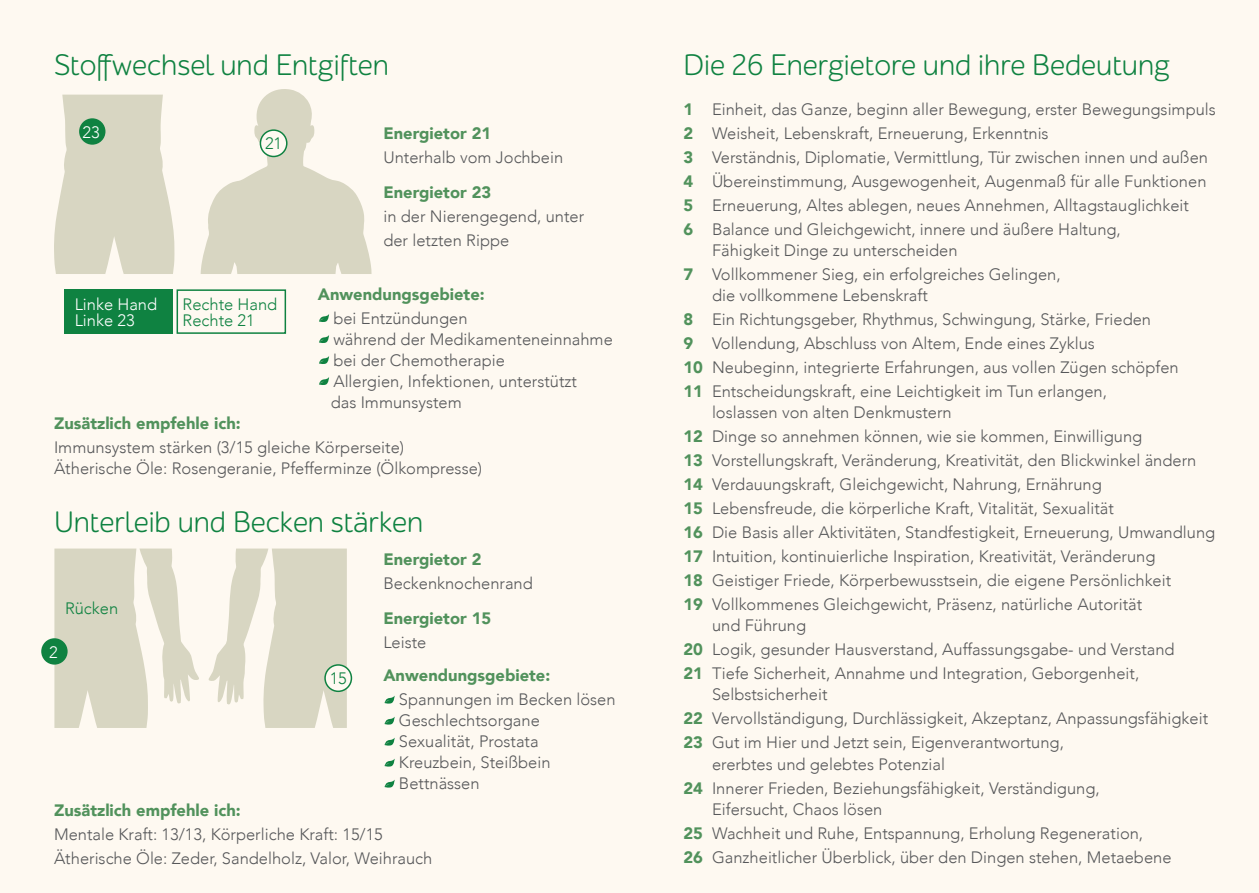
<style>
.page{position:relative;width:1259px;height:893px;background:#fef9f1}
.page>*{position:absolute;margin:0;border:0;box-sizing:border-box;transform-origin:0 0}
.t1{font:30px "ALS Schlangesans";color:#0f8241}
.t2{font:300 16.5px/24px "Avenir";color:#57585a}
.t3{font:900 16.5px "Avenir";color:#51925c}
.t4{font:300 16.5px/16.5px "Avenir";color:#0f8241}
.t5{font:300 16.5px/16.5px "Avenir";color:#fff}
.s1{font-weight:900;color:#51925c}
</style>
<div class="page">
<svg style="left:201px;top:89px;width:170px;height:185px"></svg>
<svg style="left:54px;top:95px;width:120px;height:179px;background:#dcdac8"></svg>
<div style="left:79px;top:118px;width:26px;height:27px;background:#0f8241;border-radius:50%"></div>
<div style="left:260px;top:130px;width:27px;height:26px;background:#fef9f1;border-radius:50%"></div>
<div style="left:260px;top:129px;width:27px;height:28px;border:2px solid #0f8241;border-radius:50%"></div>
<svg style="left:319px;top:314px;width:10px;height:8px"></svg>
<svg style="left:319px;top:335px;width:10px;height:8px"></svg>
<svg style="left:319px;top:356px;width:10px;height:8px"></svg>
<svg style="left:319px;top:377px;width:10px;height:8px"></svg>
<svg style="left:384px;top:695px;width:11px;height:9px"></svg>
<svg style="left:384px;top:716px;width:11px;height:9px"></svg>
<svg style="left:384px;top:737px;width:11px;height:9px"></svg>
<svg style="left:384px;top:758px;width:11px;height:9px"></svg>
<svg style="left:384px;top:779px;width:11px;height:9px"></svg>
<div style="left:64px;top:289px;width:108px;height:45px;background:#0f8241"></div>
<div style="left:176px;top:289px;width:110px;height:45px;background:#fef9f1;border:2px solid #0f8241"></div>
<svg style="left:54px;top:549px;width:145px;height:179px"></svg>
<svg style="left:208px;top:549px;width:139px;height:179px"></svg>
<div style="left:41px;top:638px;width:27px;height:27px;background:#0f8241;border-radius:50%"></div>
<div style="left:325px;top:665px;width:26px;height:26px;background:#fef9f1;border-radius:50%"></div>
<div style="left:324px;top:664px;width:28px;height:28px;border:2px solid #0f8241;border-radius:50%"></div>
<h1 class="t1" style="left:54px;top:48px;width:336px">Stoffwechsel und Entgiften</h1>
<p class="t5" style="left:83px;top:124px;width:19px">23</p>
<p class="t4" style="left:265px;top:136px;width:19px">21</p>
<p class="t5" style="left:75px;top:296px;width:84px">Linke Hand<br>Linke 23</p>
<p class="t4" style="left:183px;top:296px;width:96px">Rechte Hand<br>Rechte 21</p>
<p class="t3" style="left:383px;top:119px;width:109px">Energietor 21</p>
<p class="t2" style="left:383px;top:146px;width:181px">Unterhalb vom Jochbein</p>
<p class="t3" style="left:383px;top:178px;width:109px">Energietor 23</p>
<p class="t2" style="left:383px;top:204px;width:202px">in der Nierengegend, unter der letzten Rippe</p>
<p class="t3" style="left:318px;top:280px;width:168px">Anwendungsgebiete:</p>
<p class="t2" style="left:331px;top:307px;width:284px;line-height:21px">bei Entzündungen<br>während der Medikamenteneinnahme bei der Chemotherapie<br>Allergien, Infektionen, unterstützt<br>das Immunsystem</p>
<p class="t3" style="left:54px;top:409px;width:188px">Zusätzlich empfehle ich:</p>
<p class="t2" style="left:54px;top:436px;width:430px;line-height:21px">Immunsystem stärken (3/15 gleiche Körperseite)<br>Ätherische Öle: Rosengeranie, Pfefferminze (Ölkompresse)</p>
<h1 class="t1" style="left:54px;top:505px;width:371px">Unterleib und Becken stärken</h1>
<p class="t4" style="left:65px;top:600px;width:55px">Rücken</p>
<p class="t5" style="left:49px;top:644px;width:10px">2</p>
<p class="t4" style="left:330px;top:670px;width:19px">15</p>
<p class="t3" style="left:383px;top:545px;width:100px">Energietor 2</p>
<p class="t2" style="left:383px;top:571px;width:151px">Beckenknochenrand</p>
<p class="t3" style="left:383px;top:604px;width:109px">Energietor 15</p>
<p class="t2" style="left:383px;top:630px;width:45px">Leiste</p>
<p class="t3" style="left:383px;top:661px;width:168px">Anwendungsgebiete:</p>
<p class="t2" style="left:399px;top:689px;width:218px;line-height:21px">Spannungen im Becken lösen<br>Geschlechtsorgane<br>Sexualität, Prostata<br>Kreuzbein, Steißbein<br>Bettnässen</p>
<p class="t3" style="left:54px;top:796px;width:188px">Zusätzlich empfehle ich:</p>
<p class="t2" style="left:54px;top:822px;width:380px">Mentale Kraft: 13/13, Körperliche Kraft: 15/15<br>Ätherische Öle: Zeder, Sandelholz, Valor, Weihrauch</p>
<h1 class="t1" style="left:683px;top:48px;width:488px">Die 26 Energietore und ihre Bedeutung</h1>
<p class="t2" style="left:683px;top:98px;width:534px"><span class="s1">1</span> Einheit, das Ganze, beginn aller Bewegung, erster Bewegungsimpuls <span class="s1">2</span> Weisheit, Lebenskraft, Erneuerung, Erkenntnis<br><span class="s1">3</span> Verständnis, Diplomatie, Vermittlung, Tür zwischen innen und außen <span class="s1">4</span> Übereinstimmung, Ausgewogenheit, Augenmaß für alle Funktionen <span class="s1">5</span> Erneuerung, Altes ablegen, neues Annehmen, Alltagstauglichkeit<br><span class="s1">6</span> Balance und Gleichgewicht, innere und äußere Haltung,</p>
<p class="t2" style="left:683px;top:239px;width:379px;text-indent:28px">Fähigkeit Dinge zu unterscheiden<br><span class="s1">7</span> Vollkommener Sieg, ein erfolgreiches Gelingen,</p>
<p class="t2" style="left:683px;top:284px;width:497px;text-indent:28px">die vollkommene Lebenskraft<br><span class="s1">8</span> Ein Richtungsgeber, Rhythmus, Schwingung, Stärke, Frieden<br><span class="s1">9</span> Vollendung, Abschluss von Altem, Ende eines Zyklus<br><span class="s1">10</span> Neubeginn, integrierte Erfahrungen, aus vollen Zügen schöpfen <span class="s1">11</span> Entscheidungskraft, eine Leichtigkeit im Tun erlangen,</p>
<p class="t2" style="left:683px;top:401px;width:533px;text-indent:28px">loslassen von alten Denkmustern<br><span class="s1">12</span> Dinge so annehmen können, wie sie kommen, Einwilligung<br><span class="s1">13</span> Vorstellungskraft, Veränderung, Kreativität, den Blickwinkel ändern <span class="s1">14</span> Verdauungskraft, Gleichgewicht, Nahrung, Ernährung<br><span class="s1">15</span> Lebensfreude, die körperliche Kraft, Vitalität, Sexualität<br><span class="s1">16</span> Die Basis aller Aktivitäten, Standfestigkeit, Erneuerung, Umwandlung <span class="s1">17</span> Intuition, kontinuierliche Inspiration, Kreativität, Veränderung<br><span class="s1">18</span> Geistiger Friede, Körperbewusstsein, die eigene Persönlichkeit<br><span class="s1">19</span> Vollkommenes Gleichgewicht, Präsenz, natürliche Autorität</p>
<p class="t2" style="left:683px;top:614px;width:493px;text-indent:28px">und Führung<br><span class="s1">20</span> Logik, gesunder Hausverstand, Auffassungsgabe- und Verstand<br><span class="s1">21</span> Tiefe Sicherheit, Annahme und Integration, Geborgenheit,</p>
<p class="t2" style="left:683px;top:683px;width:526px;text-indent:28px">Selbstsicherheit<br><span class="s1">22</span> Vervollständigung, Durchlässigkeit, Akzeptanz, Anpassungsfähigkeit<br><span class="s1">23</span> Gut im Hier und Jetzt sein, Eigenverantwortung,</p>
<p class="t2" style="left:683px;top:752px;width:418px;text-indent:28px">ererbtes und gelebtes Potenzial<br><span class="s1">24</span> Innerer Frieden, Beziehungsfähigkeit, Verständigung,</p>
<p class="t2" style="left:683px;top:797px;width:489px;text-indent:28px">Eifersucht, Chaos lösen<br><span class="s1">25</span> Wachheit und Ruhe, Entspannung, Erholung Regeneration,<br><span class="s1">26</span> Ganzheitlicher Überblick, über den Dingen stehen, Metaebene</p>
</div>
